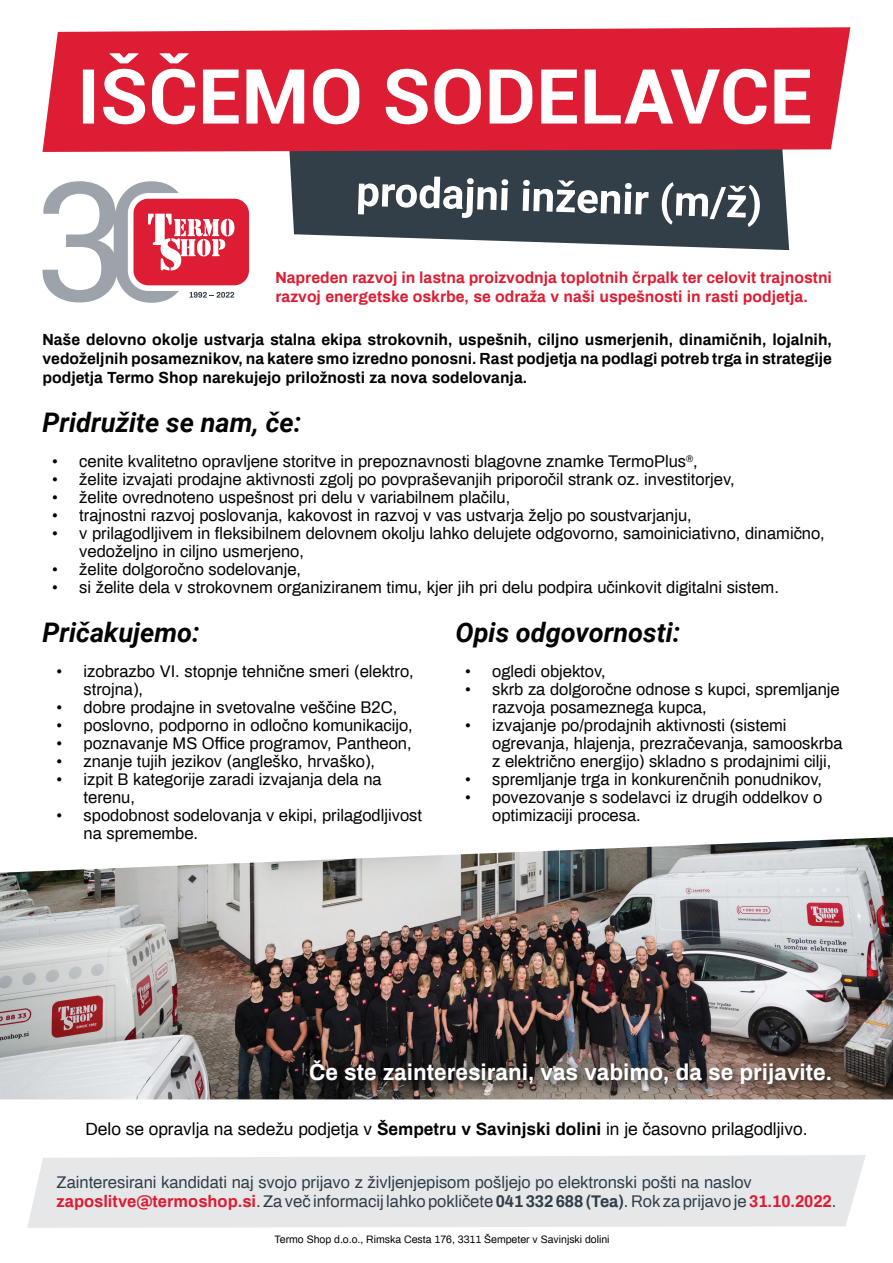
<style>
.page{position:relative;width:893px;height:1263px;background:#fff}
.page>*{position:absolute;margin:0;border:0;box-sizing:border-box;transform-origin:0 0}
.t1{font:italic 700 27px "Roboto";color:#040503}
.t2{font:700 22.5px "Archivo";color:#fff}
.t3{font:17.25px "Archivo";color:#040503}
.t4{font:16.5px/18px "Archivo";color:#040503}
.t5{font:16.5px/19.8px "Archivo";color:#323e48}
.t6{font:700 15.75px/18.9px "Archivo";color:#040503;text-align:justify}
.t7{font:700 15.75px/18.9px "Archivo";color:#dd1d34}
.t8{font:10.5px "Archivo";color:#040503}
.s1{font-weight:700}
.s2{font-weight:700;color:#dd1d34}
</style>
<div class="page">
<img style="left:0;top:837px;width:893px;height:262px">
<svg style="left:289px;top:152px;width:500px;height:98px;background:#515b64"></svg>
<svg style="left:43px;top:27px;width:807px;height:125px;background:#dd3146"></svg>
<div style="left:305px;top:1055px;width:537px;height:40px;background:#040503;opacity:.75"></div>
<div style="left:133px;top:199px;width:116px;height:86px;background:#dd1d34;border-radius:15px"></div>
<svg style="left:42px;top:181px;width:192px;height:122px"></svg>
<svg style="left:83px;top:53px;width:727px;height:71px;fill:#dd1d34"></svg>
<svg style="left:358px;top:177px;width:402px;height:50px"></svg>
<div style="left:27px;top:1155px;width:839px;height:73px;background:#e6e7e9"></div>
<p class="t7" style="left:275px;top:268px;width:558px">Napreden razvoj in lastna proizvodnja toplotnih črpalk ter celovit trajnostni razvoj energetske oskrbe, se odraža v naši uspešnosti in rasti podjetja.</p>
<p class="t6" style="left:43px;top:330px;width:791px">Naše delovno okolje ustvarja stalna ekipa strokovnih, uspešnih, ciljno usmerjenih, dinamičnih, lojalnih, vedoželjnih posameznikov, na katere smo izredno ponosni. Rast podjetja na podlagi potreb trga in strategije podjetja Termo Shop narekujejo priložnosti za nova sodelovanja.</p>
<h1 class="t1" style="left:43px;top:404px;width:260px">Pridružite se nam, če:</h1>
<p class="t4" style="left:52px;top:452px;width:647px">• cenite kvalitetno opravljene storitve in prepoznavnosti blagovne znamke TermoPlus<sup>®</sup>,</p>
<p class="t4" style="left:52px;top:470px;width:684px">• želite izvajati prodajne aktivnosti zgolj po povpraševanjih priporočil strank oz. investitorjev,</p>
<p class="t4" style="left:52px;top:488px;width:460px">• želite ovrednoteno uspešnost pri delu v variabilnem plačilu,</p>
<p class="t4" style="left:52px;top:506px;width:641px">• trajnostni razvoj poslovanja, kakovost in razvoj v vas ustvarja željo po soustvarjanju,</p>
<p class="t4" style="left:79px;top:524px;width:747px;text-indent:-27px">• v prilagodljivem in fleksibilnem delovnem okolju lahko delujete odgovorno, samoiniciativno, dinamično, vedoželjno in ciljno usmerjeno,</p>
<p class="t4" style="left:52px;top:560px;width:250px">• želite dolgoročno sodelovanje,</p>
<p class="t4" style="left:52px;top:578px;width:728px">• si želite dela v strokovnem organiziranem timu, kjer jih pri delu podpira učinkovit digitalni sistem.</p>
<h1 class="t1" style="left:43px;top:614px;width:159px">Pričakujemo:</h1>
<h1 class="t1" style="left:455px;top:614px;width:226px">Opis odgovornosti:</h1>
<p class="t4" style="left:84px;top:661px;width:332px;text-indent:-27px">• izobrazbo VI. stopnje tehnične smeri (elektro, strojna),</p>
<p class="t4" style="left:57px;top:697px;width:342px">• dobre prodajne in svetovalne veščine B2C,</p>
<p class="t4" style="left:57px;top:715px;width:358px">• poslovno, podporno in odločno komunikacijo,</p>
<p class="t4" style="left:57px;top:733px;width:357px">• poznavanje MS Office programov, Pantheon,</p>
<p class="t4" style="left:57px;top:751px;width:320px">• znanje tujih jezikov (angleško, hrvaško),</p>
<p class="t4" style="left:84px;top:769px;width:300px;text-indent:-27px">• izpit B kategorije zaradi izvajanja dela na terenu,</p>
<p class="t4" style="left:84px;top:805px;width:340px;text-indent:-27px">• spodobnost sodelovanja v ekipi, prilagodljivost na spremembe.</p>
<p class="t4" style="left:465px;top:661px;width:142px">• ogledi objektov,</p>
<p class="t4" style="left:492px;top:679px;width:349px;text-indent:-27px">• skrb za dolgoročne odnose s kupci, spremljanje razvoja posameznega kupca,</p>
<p class="t4" style="left:492px;top:715px;width:352px;text-indent:-27px">• izvajanje po/prodajnih aktivnosti (sistemi ogrevanja, hlajenja, prezračevanja, samooskrba z električno energijo) skladno s prodajnimi cilji,</p>
<p class="t4" style="left:465px;top:769px;width:358px">• spremljanje trga in konkurenčnih ponudnikov,</p>
<p class="t4" style="left:492px;top:787px;width:332px;text-indent:-27px">• povezovanje s sodelavci iz drugih oddelkov o optimizaciji procesa.</p>
<h2 class="t2" style="left:309px;top:1057px;width:524px">Če ste zainteresirani, vas vabimo, da se prijavite.</h2>
<p class="t3" style="left:85px;top:1117px;width:723px">Delo se opravlja na sedežu podjetja v <span class="s1">Šempetru v Savinjski dolini</span> in je časovno prilagodljivo.</p>
<p class="t5" style="left:57px;top:1171px;width:781px">Zainteresirani kandidati naj svojo prijavo z življenjepisom pošljejo po elektronski pošti na naslov <span class="s2">zaposlitve@termoshop.si</span>. Za več informacij lahko pokličete <span class="s1">041 332 688 (Tea)</span>. Rok za prijavo je <span class="s2">31.10.2022</span>.</p>
<p class="t8" style="left:275px;top:1232px;width:336px">Termo Shop d.o.o., Rimska Cesta 176, 3311 Šempeter v Savinjski dolini</p>
</div>
